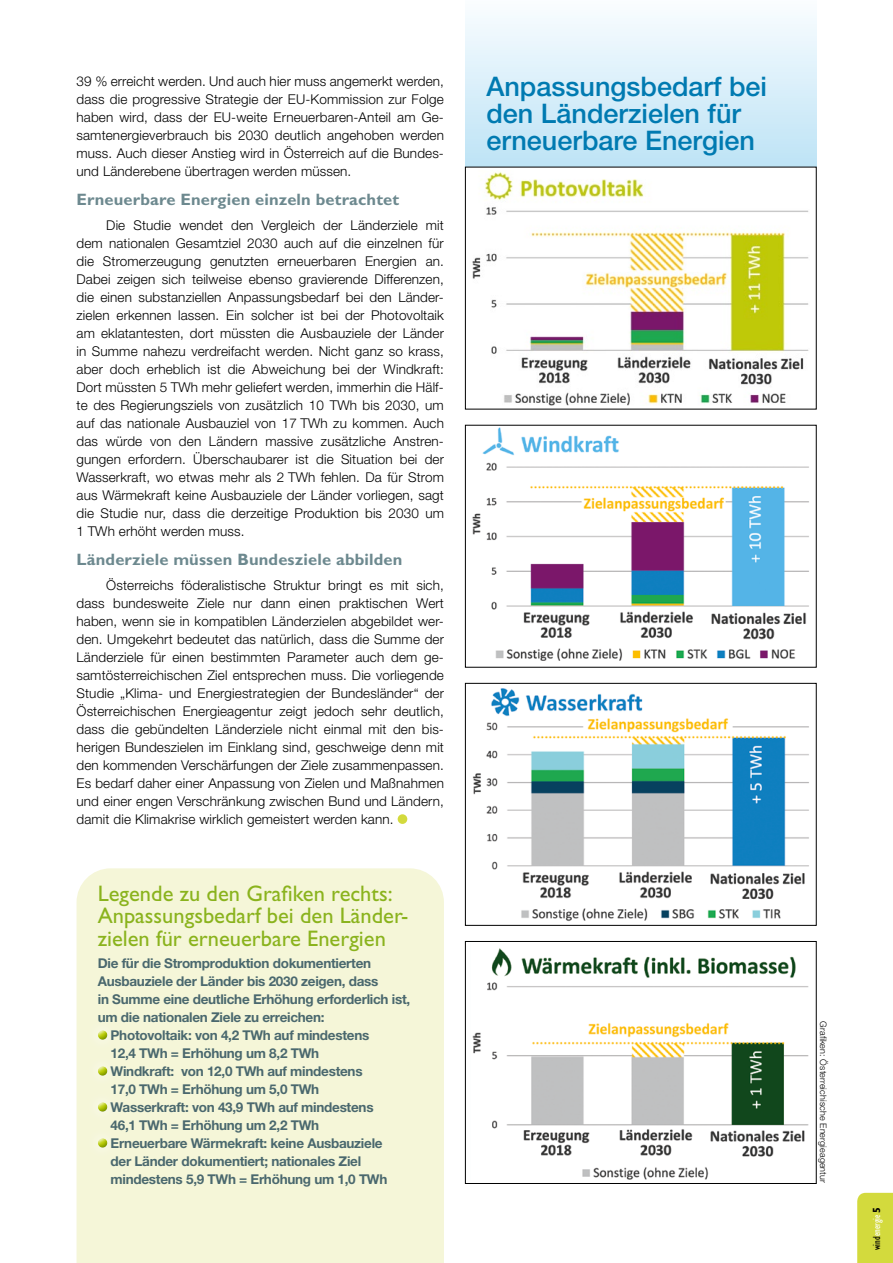
<style>
.page{position:relative;width:893px;height:1263px;background:#fff}
.page>*{position:absolute;margin:0;border:0;box-sizing:border-box;transform-origin:0 0}
.t1{font:500 27px/27px "Helvetica Neue LT Std";color:#007ab1}
.t2{font:22.5px/22.5px "Gill Sans Std";color:#8ab31d}
.t3{font:700 16.5px "Gill Sans Std";letter-spacing:.01em;color:#6d898f}
.t4{font:300 13.5px/18px "Helvetica Neue LT Std";letter-spacing:.01em;color:#000;text-align:justify}
.t5{font:700 13.5px "Helvetica Neue LT Std";letter-spacing:-.02em;color:#4a686e}
.t6{font:condensed 10.5px "Gill Sans Std";color:#fff}
.t7{font:300 9px "Helvetica Neue LT Std";letter-spacing:.01em;color:#000}
.s1{color:#000}
.s2{font-weight:700;font-stretch:normal;color:#000}
</style>
<div class="page">
<div style="left:465px;top:0;width:351px;height:167px;background:linear-gradient(to bottom,#fafdff,#bde3f5)"></div>
<div style="left:398px;top:814px;width:9px;height:10px;background:#d3da3d;border-radius:50%"></div>
<div style="left:77px;top:868px;width:367px;height:395px;background:#f5f6d8"></div>
<div style="left:87px;top:1019px;width:32px;height:32px;background:#f5f6d9"></div>
<div style="left:96px;top:1028px;width:14px;height:12px;background:#f6f7de"></div>
<div style="left:96px;top:1029px;width:14px;height:12px;background:#4a686e;opacity:.5"></div>
<div style="left:87px;top:1055px;width:32px;height:32px;background:#f5f6d9"></div>
<div style="left:96px;top:1064px;width:14px;height:12px;background:#f6f7de"></div>
<div style="left:96px;top:1065px;width:14px;height:12px;background:#4a686e;opacity:.5"></div>
<div style="left:87px;top:1091px;width:32px;height:32px;background:#f5f6d9"></div>
<div style="left:96px;top:1100px;width:14px;height:12px;background:#f6f7de"></div>
<div style="left:96px;top:1101px;width:14px;height:12px;background:#4a686e;opacity:.5"></div>
<div style="left:87px;top:1127px;width:32px;height:32px;background:#f5f6d9"></div>
<div style="left:96px;top:1135px;width:14px;height:13px;background:#f6f7de"></div>
<div style="left:96px;top:1137px;width:14px;height:12px;background:#4a686e;opacity:.5"></div>
<img style="left:472px;top:172px;width:337px;height:234px">
<img style="left:472px;top:427px;width:337px;height:234px">
<img style="left:472px;top:688px;width:337px;height:234px">
<img style="left:472px;top:948px;width:337px;height:232px">
<div style="left:465px;top:683px;width:351px;height:242px;border:1px solid #000"></div>
<div style="left:465px;top:941px;width:351px;height:243px;border:1px solid #000"></div>
<div style="left:857px;top:1193px;width:36px;height:70px;background:#d3da3d"></div>
<p class="t4" style="left:77px;top:72px;width:369px">39 % erreicht werden. Und auch hier muss angemerkt werden, dass die progressive Strategie der EU-Kommission zur Folge haben wird, dass der EU-weite Erneuerbaren-Anteil am Ge&shy;samtenergieverbrauch bis 2030 deutlich angehoben werden muss. Auch dieser Anstieg wird in Österreich auf die Bundes&shy;und Länderebene übertragen werden müssen.</p>
<p class="t3" style="left:77px;top:190px;width:324px">Erneuerbare Energien einzeln betrachtet</p>
<p class="t4" style="left:77px;top:216px;width:369px;text-indent:30px">Die Studie wendet den Vergleich der Länderziele mit dem nationalen Gesamtziel 2030 auch auf die einzelnen für die Stromerzeugung genutzten erneuerbaren Energien an.<br>Dabei zeigen sich teilweise ebenso gravierende Differenzen, die einen substanziellen Anpassungsbedarf bei den Länder&shy;zielen erkennen lassen. Ein solcher ist bei der Photovoltaik am eklatantesten, dort müssten die Ausbauziele der Länder in Summe nahezu verdreifacht werden. Nicht ganz so krass, aber doch erheblich ist die Abweichung bei der Windkraft:<br>Dort müssten 5 TWh mehr geliefert werden, immerhin die Hälf&shy;te des Regierungsziels von zusätzlich 10 TWh bis 2030, um auf das nationale Ausbauziel von 17 TWh zu kommen. Auch das würde von den Ländern massive zusätzliche Anstren&shy;gungen erfordern. Überschaubarer ist die Situation bei der Wasserkraft, wo etwas mehr als 2 TWh fehlen. Da für Strom aus Wärmekraft keine Ausbauziele der Länder vorliegen, sagt die Studie nur, dass die derzeitige Produktion bis 2030 um 1 TWh erhöht werden muss.</p>
<p class="t3" style="left:77px;top:549px;width:327px">Länderziele müssen Bundesziele abbilden</p>
<p class="t4" style="left:77px;top:576px;width:369px;text-indent:30px">Österreichs föderalistische Struktur bringt es mit sich, dass bundesweite Ziele nur dann einen praktischen Wert haben, wenn sie in kompatiblen Länderzielen abgebildet wer&shy;den. Umgekehrt bedeutet das natürlich, dass die Summe der Länderziele für einen bestimmten Parameter auch dem ge&shy;samtösterreichischen Ziel entsprechen muss. Die vorliegende Studie „Klima- und Energiestrategien der Bundesländer“ der Österreichischen Energieagentur zeigt jedoch sehr deutlich, dass die gebündelten Länderziele nicht einmal mit den bis&shy;herigen Bundeszielen im Einklang sind, geschweige denn mit den kommenden Verschärfungen der Ziele zusammenpassen.<br>Es bedarf daher einer Anpassung von Zielen und Maßnahmen und einer engen Verschränkung zwischen Bund und Ländern, damit die Klimakrise wirklich gemeistert werden kann.</p>
<h2 class="t2" style="left:98px;top:882px;width:312px">Legende zu den Grafiken rechts:<br>Anpassungsbedarf bei den Länder&shy;zielen für erneuerbare Energien</h2>
<p class="t5" style="left:98px;top:955px;width:275px">Die für die Stromproduktion dokumentierten</p>
<p class="t5" style="left:98px;top:973px;width:282px">Ausbauziele der Länder bis 2030 zeigen, dass</p>
<p class="t5" style="left:98px;top:991px;width:314px">in Summe eine deutliche Erhöhung erforderlich ist,</p>
<p class="t5" style="left:98px;top:1008px;width:228px">um die nationalen Ziele zu erreichen:</p>
<p class="t5" style="left:111px;top:1026px;width:260px">Photovoltaik: von 4,2 TWh auf mindestens</p>
<p class="t5" style="left:111px;top:1044px;width:210px">12,4 TWh = Erhöhung um 8,2 TWh</p>
<p class="t5" style="left:111px;top:1062px;width:254px">Windkraft: von 12,0 TWh auf mindestens</p>
<p class="t5" style="left:111px;top:1080px;width:210px">17,0 TWh = Erhöhung um 5,0 TWh</p>
<p class="t5" style="left:111px;top:1098px;width:264px">Wasserkraft: von 43,9 TWh auf mindestens</p>
<p class="t5" style="left:111px;top:1116px;width:210px">46,1 TWh = Erhöhung um 2,2 TWh</p>
<p class="t5" style="left:111px;top:1134px;width:274px">Erneuerbare Wärmekraft: keine Ausbauziele</p>
<p class="t5" style="left:111px;top:1152px;width:252px">der Länder dokumentiert; nationales Ziel</p>
<p class="t5" style="left:111px;top:1170px;width:278px">mindestens 5,9 TWh = Erhöhung um 1,0 TWh</p>
<h1 class="t1" style="left:486px;top:72px;width:282px">Anpassungsbedarf bei den Länderzielen für erneuerbare Energien</h1>
<p class="t7" style="left:829px;top:1021px;width:163px;rotate:90deg">Grafiken: Österreichische Energieagentur</p>
<p class="t6" style="left:871px;top:1250px;width:45px;rotate:-90deg"><span class="s1">wind</span>energie <span class="s2">5</span></p>
</div>
